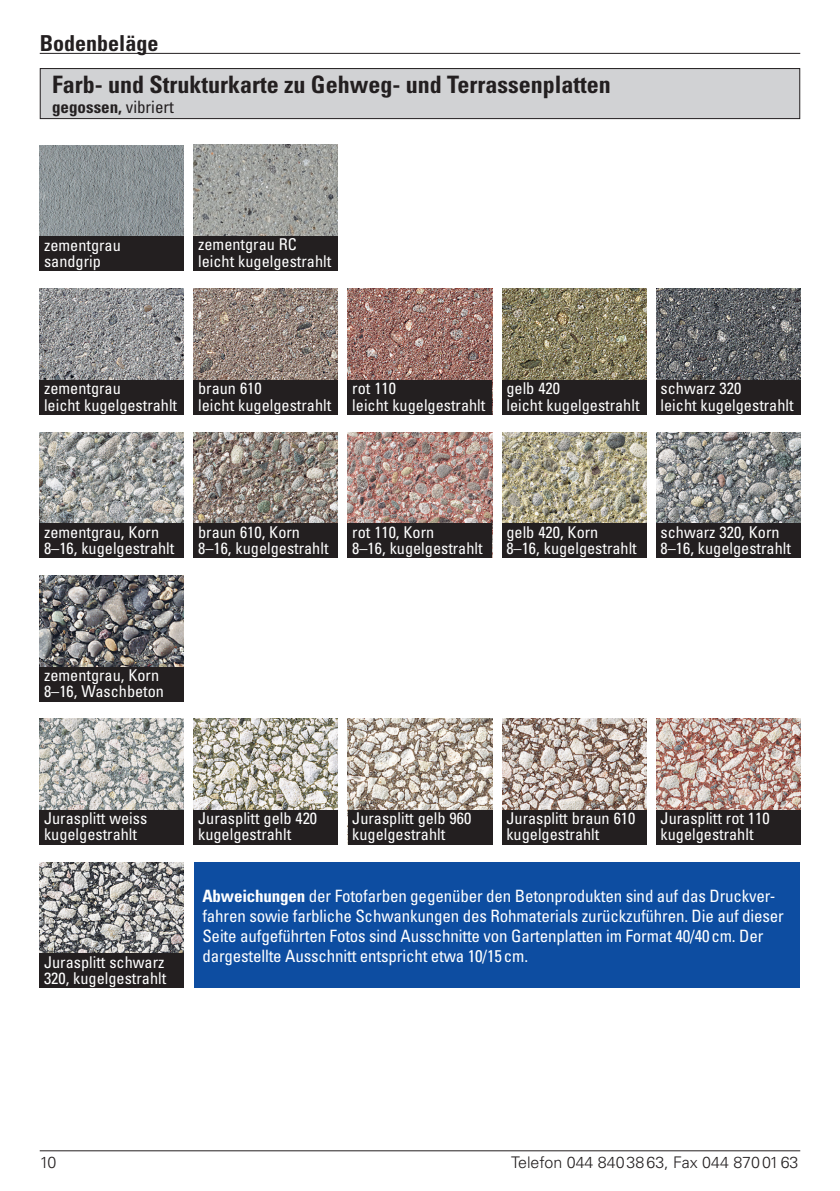
<style>
.page{position:relative;width:840px;height:1191px;background:#fff}
.page>*{position:absolute;margin:0;border:0;box-sizing:border-box;transform-origin:0 0}
.t1{font:700 condensed 24px "Univers";color:#231f20}
.t2{font:700 condensed 22px "Univers";color:#231f20}
.t3{font:condensed 17px/20px "Univers";letter-spacing:-.01em;color:#fff}
.t4{font:700 condensed 17px "Univers";color:#231f20}
.t5{font:condensed 16.2px/16.2px "Univers";color:#fff}
.t6{font:300 16px "Univers";color:#231f20}
.s1{font-weight:400}
.s2{font-weight:700}
</style>
<div class="page">
<hr style="left:40px;top:1150px;width:759px;height:1px;background:#231f20">
<img style="left:40px;top:862px;width:144px;height:91px">
<img style="left:348px;top:718px;width:143px;height:92px">
<img style="left:40px;top:718px;width:144px;height:92px">
<img style="left:194px;top:718px;width:144px;height:92px">
<img style="left:502px;top:718px;width:143px;height:92px">
<img style="left:656px;top:718px;width:143px;height:92px">
<img style="left:40px;top:575px;width:144px;height:92px">
<img style="left:40px;top:432px;width:144px;height:91px">
<img style="left:194px;top:432px;width:144px;height:91px">
<img style="left:348px;top:432px;width:143px;height:91px">
<img style="left:502px;top:432px;width:143px;height:91px">
<img style="left:656px;top:432px;width:143px;height:91px">
<img style="left:40px;top:289px;width:144px;height:91px">
<img style="left:194px;top:289px;width:144px;height:91px">
<img style="left:348px;top:289px;width:143px;height:91px">
<img style="left:502px;top:289px;width:143px;height:91px">
<img style="left:656px;top:289px;width:143px;height:91px">
<div style="left:40px;top:69px;width:759px;height:50px;background:#d1d2d4"></div>
<div style="left:40px;top:68px;width:759px;height:51px;border:1px solid #231f20"></div>
<hr style="left:40px;top:53px;width:759px;height:1px;background:#231f20">
<div style="left:194px;top:862px;width:605px;height:126px;background:#0d4da1"></div>
<div style="left:348px;top:810px;width:143px;height:34px;background:#231f20"></div>
<div style="left:40px;top:810px;width:144px;height:34px;background:#231f20"></div>
<div style="left:40px;top:523px;width:144px;height:35px;background:#231f20"></div>
<div style="left:40px;top:380px;width:144px;height:35px;background:#231f20"></div>
<img style="left:40px;top:145px;width:144px;height:92px">
<img style="left:194px;top:145px;width:144px;height:91px">
<div style="left:40px;top:237px;width:144px;height:34px;background:#231f20"></div>
<div style="left:194px;top:236px;width:144px;height:35px;background:#231f20"></div>
<div style="left:194px;top:810px;width:144px;height:34px;background:#231f20"></div>
<div style="left:502px;top:810px;width:143px;height:34px;background:#231f20"></div>
<div style="left:655px;top:810px;width:144px;height:34px;background:#231f20"></div>
<div style="left:40px;top:667px;width:144px;height:34px;background:#231f20"></div>
<div style="left:194px;top:523px;width:144px;height:35px;background:#231f20"></div>
<div style="left:194px;top:380px;width:144px;height:35px;background:#231f20"></div>
<div style="left:348px;top:523px;width:143px;height:35px;background:#231f20"></div>
<div style="left:348px;top:380px;width:143px;height:35px;background:#231f20"></div>
<div style="left:502px;top:523px;width:143px;height:35px;background:#231f20"></div>
<div style="left:502px;top:380px;width:143px;height:35px;background:#231f20"></div>
<div style="left:655px;top:523px;width:144px;height:35px;background:#231f20"></div>
<div style="left:655px;top:380px;width:144px;height:35px;background:#231f20"></div>
<div style="left:40px;top:953px;width:144px;height:35px;background:#231f20"></div>
<h2 class="t2" style="left:40px;top:30px;width:120px">Bodenbeläge</h2>
<h1 class="t1" style="left:52px;top:70px;width:560px">Farb- und Strukturkarte zu Gehweg- und Terrassenplatten</h1>
<p class="t4" style="left:52px;top:97px;width:123px">gegossen, <span class="s1">vibriert</span></p>
<p class="t5" style="left:44px;top:236px;width:78px">zementgrau sandgrip</p>
<p class="t5" style="left:198px;top:236px;width:134px">zementgrau RC leicht kugelgestrahlt</p>
<p class="t5" style="left:44px;top:380px;width:134px">zementgrau<br>leicht kugelgestrahlt</p>
<p class="t5" style="left:198px;top:380px;width:134px">braun 610<br>leicht kugelgestrahlt</p>
<p class="t5" style="left:352px;top:380px;width:134px">rot 110<br>leicht kugelgestrahlt</p>
<p class="t5" style="left:506px;top:380px;width:134px">gelb 420<br>leicht kugelgestrahlt</p>
<p class="t5" style="left:660px;top:380px;width:134px">schwarz 320<br>leicht kugelgestrahlt</p>
<p class="t5" style="left:44px;top:523px;width:132px">zementgrau, Korn<br>8–16, kugelgestrahlt</p>
<p class="t5" style="left:198px;top:523px;width:132px">braun 610, Korn<br>8–16, kugelgestrahlt</p>
<p class="t5" style="left:352px;top:523px;width:132px">rot 110, Korn<br>8–16, kugelgestrahlt</p>
<p class="t5" style="left:506px;top:523px;width:132px">gelb 420, Korn<br>8–16, kugelgestrahlt</p>
<p class="t5" style="left:660px;top:523px;width:132px">schwarz 320, Korn<br>8–16, kugelgestrahlt</p>
<p class="t5" style="left:44px;top:667px;width:121px">zementgrau, Korn<br>8–16, Waschbeton</p>
<p class="t5" style="left:44px;top:810px;width:105px">Jurasplitt weiss kugelgestrahlt</p>
<p class="t5" style="left:44px;top:953px;width:124px">Jurasplitt schwarz<br>320, kugelgestrahlt</p>
<p class="t5" style="left:198px;top:810px;width:120px">Jurasplitt gelb 420 kugelgestrahlt</p>
<p class="t5" style="left:506px;top:810px;width:130px">Jurasplitt braun 610 kugelgestrahlt</p>
<p class="t5" style="left:660px;top:810px;width:110px">Jurasplitt rot 110 kugelgestrahlt</p>
<p class="t5" style="left:352px;top:810px;width:120px">Jurasplitt gelb 960 kugelgestrahlt</p>
<p class="t3" style="left:202px;top:885px;width:582px"><span class="s2">Abweichungen</span> der Fotofarben gegenüber den Betonprodukten sind auf das Druckver&shy;fahren sowie farbliche Schwankungen des Rohmaterials zurückzuführen. Die auf dieser Seite aufgeführten Fotos sind Ausschnitte von Gartenplatten im Format 40/40cm. Der dargestellte Ausschnitt entspricht etwa 10/15cm.</p>
<p class="t6" style="left:40px;top:1153px;width:18px">10</p>
<p class="t6" style="left:510px;top:1153px;width:289px">Telefon 044 8403863, Fax 044 8700163</p>
</div>
